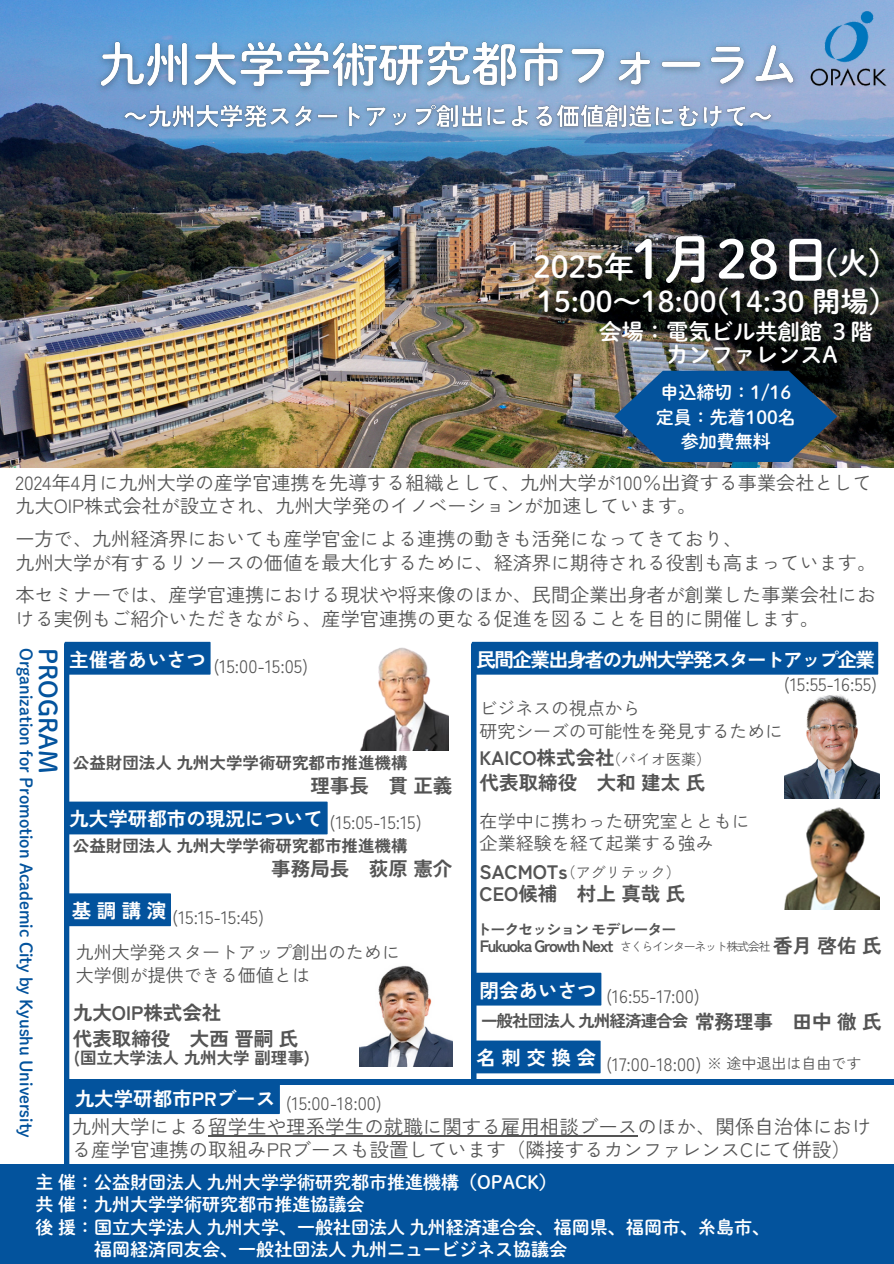
<style>
.page{position:relative;width:894px;height:1264px;background:#fff}
.page>*{position:absolute;margin:0;border:0;box-sizing:border-box;transform-origin:0 0}
.t1{font:53.1px "DMT Shuei M Go Std B";color:#fff}
.t2{font:30px "DMT Shuei M Go Std B";color:#fff}
.t3{font:28.35px "DMT Shuei M Go Std B";color:#fff}
.t4{font:24.45px "DMT Shuei M Go Std B";color:#03539d}
.t5{font:22.35px/22.5px "DMT Shuei M Go Std B";color:#fff}
.t6{font:700 19.5px "Zen Kaku Gothic New";color:#545454}
.t7{font:19.5px/22.5px "Zen Kaku Gothic New";color:#545454}
.t8{font:700 19.5px "Zen Kaku Gothic New";color:#fff}
.t9{font:700 19.5px "Zen Kaku Gothic New";letter-spacing:-.075em;color:#fff}
.t10{font:19.05px/23.7px "Zen Kaku Gothic New";color:#545454}
.t11{font:18px/22.5px "Zen Kaku Gothic New";color:#545454}
.t12{font:18px "DMT Shuei M Go Std B";color:#fff}
.t13{font:16.8px "DMT Shuei M Go Std B";color:#03539d}
.t14{font:700 16.5px "Zen Kaku Gothic New";color:#545454}
.t15{font:700 16.5px "Zen Kaku Gothic New";letter-spacing:-.08em;color:#545454}
.t16{font:700 16.5px "Zen Kaku Gothic New";letter-spacing:-.055em;color:#545454}
.t17{font:15px "Zen Kaku Gothic New";color:#545454}
.t18{font:700 15px "Zen Kaku Gothic New";letter-spacing:-.07em;color:#545454}
.t19{font:12px "Zen Kaku Gothic New";letter-spacing:-.115em;color:#545454}
</style>
<div class="page">
<img style="left:0;top:0;width:893px;height:467px">
<svg style="left:614px;top:371px;width:223px;height:91px"></svg>
<div style="left:0;top:1163px;width:893px;height:100px;background:#03539d"></div>
<img style="left:807px;top:3px;width:82px;height:94px">
<div style="left:64px;top:642px;width:5px;height:543px;background:#03539d;border-radius:3px"></div>
<div style="left:470px;top:642px;width:6px;height:439px;background:#03539d;border-radius:3px"></div>
<div style="left:66px;top:1078px;width:827px;height:6px;background:#03539d"></div>
<img style="left:360px;top:647px;width:88px;height:103px">
<img style="left:359px;top:965px;width:93px;height:101px">
<img style="left:784px;top:695px;width:95px;height:103px">
<img style="left:784px;top:807px;width:95px;height:102px">
<div style="left:65px;top:801px;width:262px;height:33px;background:#03539d"></div>
<div style="left:65px;top:1081px;width:215px;height:33px;background:#03539d"></div>
<img style="left:88px;top:31px;width:717px;height:70px">
<img style="left:116px;top:96px;width:664px;height:40px">
<div style="left:65px;top:642px;width:145px;height:32px;background:#03539d"></div>
<div style="left:67px;top:893px;width:104px;height:33px;background:#03539d"></div>
<div style="left:471px;top:642px;width:407px;height:32px;background:#03539d"></div>
<div style="left:475px;top:972px;width:126px;height:33px;background:#03539d"></div>
<div style="left:471px;top:1040px;width:129px;height:33px;background:#03539d"></div>
<hr style="left:208px;top:1135px;width:429px;height:1px;background:#545454">
<p class="t1" style="left:631px;top:232px;width:181px">1月28日</p>
<p class="t3" style="left:537px;top:287px;width:345px">15:00～18:00(14:30 開場)</p>
<p class="t2" style="left:533px;top:252px;width:103px">2025年</p>
<h6 class="t2" style="left:824px;top:248px;width:58px">(火)</h6>
<p class="t5" style="left:666px;top:320px;width:208px;text-indent:-67px">会場：電気ビル共創館３階カンファレンスA</p>
<p class="t12" style="left:660px;top:383px;width:132px">申込締切：1/16</p>
<p class="t12" style="left:655px;top:408px;width:141px">定員：先着100名</p>
<h1 class="t12" style="left:680px;top:432px;width:92px">参加費無料</h1>
<p class="t10" style="left:16px;top:469px;width:857px">2024年4月に九州大学の産学官連携を先導する組織として、九州大学が100％出資する事業会社として九大OIP株式会社が設立され、九州大学発のイノベーションが加速しています。</p>
<p class="t10" style="left:16px;top:526px;width:728px">一方で、九州経済界においても産学官金による連携の動きも活発になってきており、</p>
<p class="t10" style="left:16px;top:549px;width:861px">九州大学が有するリソースの価値を最大化するために、経済界に期待される役割も高まっています。</p>
<p class="t10" style="left:16px;top:582px;width:861px">本セミナーでは、産学官連携における現状や将来像のほか、民間企業出身者が創業した事業会社における実例もご紹介いただきながら、産学官連携の更なる促進を図ることを目的に開催します。</p>
<p class="t13" style="left:35px;top:648px;width:491px;rotate:90deg">Organization for Promotion Academic City by Kyushu University</p>
<p class="t4" style="left:60px;top:648px;width:127px;rotate:90deg">PROGRAM</p>
<p class="t8" style="left:69px;top:644px;width:138px">主催者あいさつ</p>
<p class="t11" style="left:213px;top:654px;width:96px">(15:00-15:05)</p>
<p class="t14" style="left:73px;top:749px;width:336px">公益財団法人九州大学学術研究都市推進機構</p>
<h6 class="t6" style="left:310px;top:770px;width:143px">理事長 貫正義</h6>
<p class="t8" style="left:69px;top:803px;width:255px">九大学研都市の現況について</p>
<h4 class="t11" style="left:329px;top:810px;width:94px">(15:05-15:15)</h4>
<p class="t14" style="left:73px;top:832px;width:336px">公益財団法人九州大学学術研究都市推進機構</p>
<p class="t6" style="left:271px;top:853px;width:182px">事務局長 荻原憲介</p>
<p class="t11" style="left:172px;top:905px;width:93px">(15:15-15:45)</p>
<p class="t8" style="left:72px;top:895px;width:96px">基調講演</p>
<h6 class="t11" style="left:76px;top:940px;width:326px">九州大学発スタートアップ創出のために大学側が提供できる価値とは</h6>
<p class="t6" style="left:73px;top:997px;width:150px">九大OIP株式会社</p>
<p class="t6" style="left:73px;top:1023px;width:227px">代表取締役 大西晋嗣氏</p>
<p class="t14" style="left:74px;top:1044px;width:238px">(国立大学法人九州大学副理事)</p>
<p class="t8" style="left:75px;top:1083px;width:202px">九大学研都市PRブース</p>
<p class="t11" style="left:285px;top:1090px;width:98px">(15:00-18:00)</p>
<p class="t9" style="left:476px;top:644px;width:400px">民間企業出身者の九州大学発スタートアップ企業</p>
<h3 class="t11" style="left:783px;top:672px;width:95px">(15:55-16:55)</h3>
<h4 class="t11" style="left:479px;top:696px;width:162px">ビジネスの視点から</h4>
<p class="t11" style="left:479px;top:718px;width:305px">研究シーズの可能性を発見するために</p>
<p class="t17" style="left:606px;top:747px;width:106px">（バイオ医薬）</p>
<h3 class="t6" style="left:479px;top:742px;width:136px">KAICO株式会社</h3>
<h3 class="t6" style="left:479px;top:767px;width:227px">代表取締役 大和建太氏</h3>
<p class="t11" style="left:479px;top:808px;width:272px">在学中に携わった研究室とともに</p>
<p class="t11" style="left:479px;top:831px;width:236px">企業経験を経て起業する強み</p>
<p class="t17" style="left:560px;top:860px;width:121px">（アグリテック）</p>
<p class="t6" style="left:479px;top:855px;width:89px">SACMOTs</p>
<p class="t6" style="left:479px;top:878px;width:207px">CEO候補 村上真哉氏</p>
<p class="t18" style="left:476px;top:917px;width:201px">トークセッションモデレーター</p>
<p class="t15" style="left:479px;top:933px;width:135px">Fukuoka Growth Next</p>
<p class="t19" style="left:620px;top:937px;width:152px">さくらインターネット株式会社</p>
<p class="t6" style="left:772px;top:929px;width:110px">香月啓佑氏</p>
<p class="t8" style="left:479px;top:974px;width:118px">閉会あいさつ</p>
<p class="t11" style="left:606px;top:983px;width:95px">(16:55-17:00)</p>
<p class="t16" style="left:481px;top:1008px;width:209px">一般社団法人九州経済連合会</p>
<p class="t6" style="left:694px;top:1006px;width:188px">常務理事 田中徹氏</p>
<p class="t8" style="left:476px;top:1042px;width:121px">名刺交換会</p>
<p class="t11" style="left:606px;top:1051px;width:97px">(17:00-18:00)</p>
<p class="t17" style="left:707px;top:1052px;width:156px">※ 途中退出は自由です</p>
<p class="t7" style="left:72px;top:1114px;width:801px">九州大学による留学生や理系学生の就職に関する雇用相談ブースのほか、関係自治体における産学官連携の取組みPRブースも設置しています（隣接するカンファレンスCにて併設）</p>
<p class="t12" style="left:35px;top:1172px;width:523px">主催：公益財団法人九州大学学術研究都市推進機構（OPACK）</p>
<p class="t12" style="left:35px;top:1195px;width:330px">共催：九州大学学術研究都市推進協議会</p>
<p class="t12" style="left:35px;top:1217px;width:736px">後援：国立大学法人九州大学、一般社団法人九州経済連合会、福岡県、福岡市、糸島市、</p>
<p class="t12" style="left:94px;top:1240px;width:474px">福岡経済同友会、一般社団法人九州ニュービジネス協議会</p>
</div>
